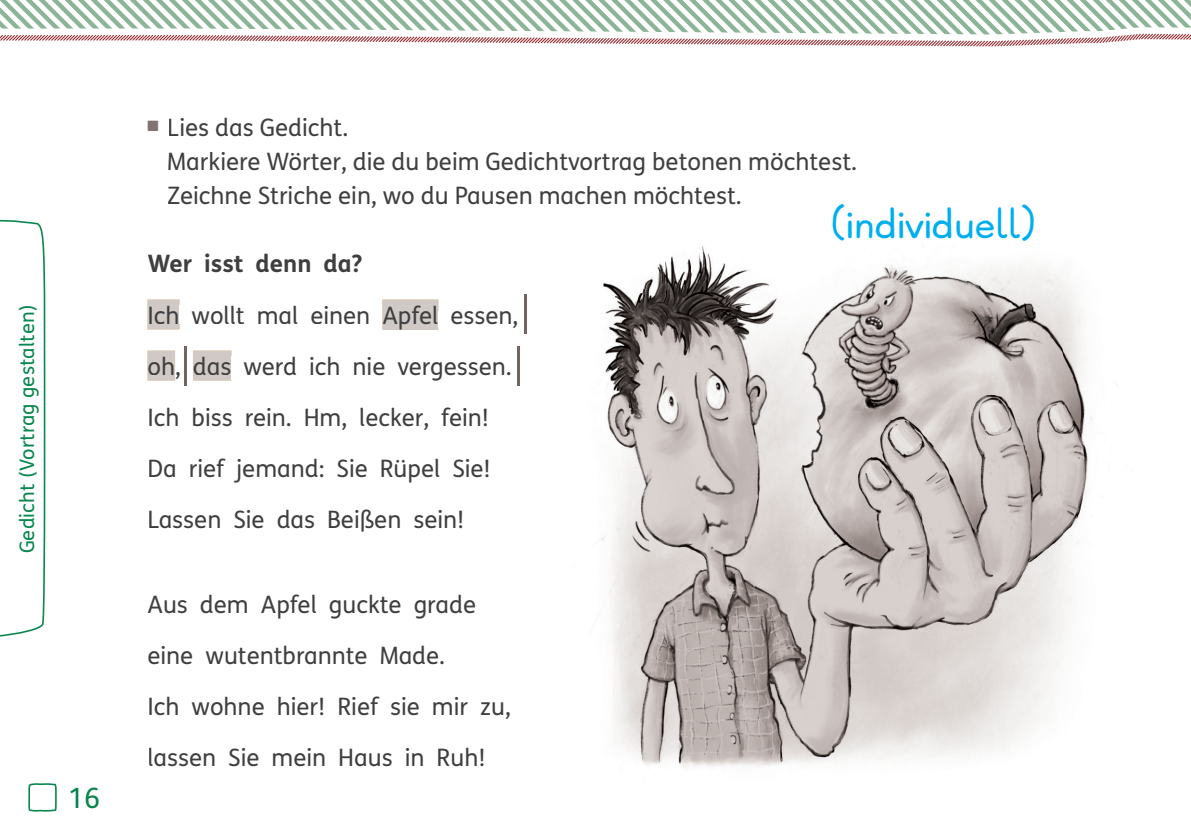
<style>
.page{position:relative;width:1191px;height:840px;background:#fff}
.page>*{position:absolute;margin:0;border:0;box-sizing:border-box;transform-origin:0 0}
.t1{font:48px "Klett GS Norm";color:#00aeef}
.t2{font:28px "FS Klett GSV";color:#07864d}
.t3{font:24px/51px "FS Klett GSV";color:#3f3f40}
.t4{font:700 24px "FS Klett GSV";color:#3f3f40}
.t5{font:20px "FS Klett GSV";letter-spacing:.01em;color:#07864d}
</style>
<div class="page">
<svg style="left:147px;top:299px;width:33px;height:30px"></svg>
<svg style="left:382px;top:299px;width:56px;height:30px"></svg>
<svg style="left:193px;top:350px;width:38px;height:30px"></svg>
<div style="left:149px;top:305px;width:29px;height:18px;background:#d0c9c6"></div>
<div style="left:383px;top:305px;width:54px;height:24px;background:#d0c9c6"></div>
<svg style="left:147px;top:350px;width:28px;height:30px"></svg>
<div style="left:194px;top:356px;width:36px;height:18px;background:#d0c9c6"></div>
<hr style="left:524px;top:294px;width:2px;height:40px;background:#716461">
<hr style="left:185px;top:345px;width:2px;height:40px;background:#716461">
<hr style="left:517px;top:345px;width:2px;height:40px;background:#716461">
<img style="left:602px;top:246px;width:490px;height:522px">
<svg style="left:0;top:219px;width:46px;height:417px"></svg>
<svg style="left:0;top:0;width:1190px;height:32px"></svg>
<svg style="left:0;top:32px;width:1190px;height:15px"></svg>
<svg style="left:28px;top:783px;width:29px;height:28px"></svg>
<p class="t5" style="left:13px;top:553px;width:250px;rotate:-90deg">Gedicht (Vortrag gestalten)</p>
<p class="t2" style="left:68px;top:778px;width:33px">16</p>
<p class="t3" style="left:167px;top:110px;width:691px;line-height:34px">Lies das Gedicht.<br>Markiere Wörter, die du beim Gedichtvortrag betonen möchtest.<br>Zeichne Striche ein, wo du Pausen machen möchtest.</p>
<h1 class="t1" style="left:831px;top:196px;width:207px">(individuell)</h1>
<p class="t4" style="left:147px;top:245px;width:216px">Wer isst denn da?</p>
<p class="t3" style="left:147px;top:289px;width:372px">Ich wollt mal einen Apfel essen, oh, das werd ich nie vergessen.<br>Ich biss rein. Hm, lecker, fein!<br>Da rief jemand: Sie Rüpel Sie!<br>Lassen Sie das Beißen sein!</p>
<p class="t3" style="left:147px;top:578px;width:365px">Aus dem Apfel guckte grade eine wutentbrannte Made.<br>Ich wohne hier! Rief sie mir zu, lassen Sie mein Haus in Ruh!</p>
</div>
